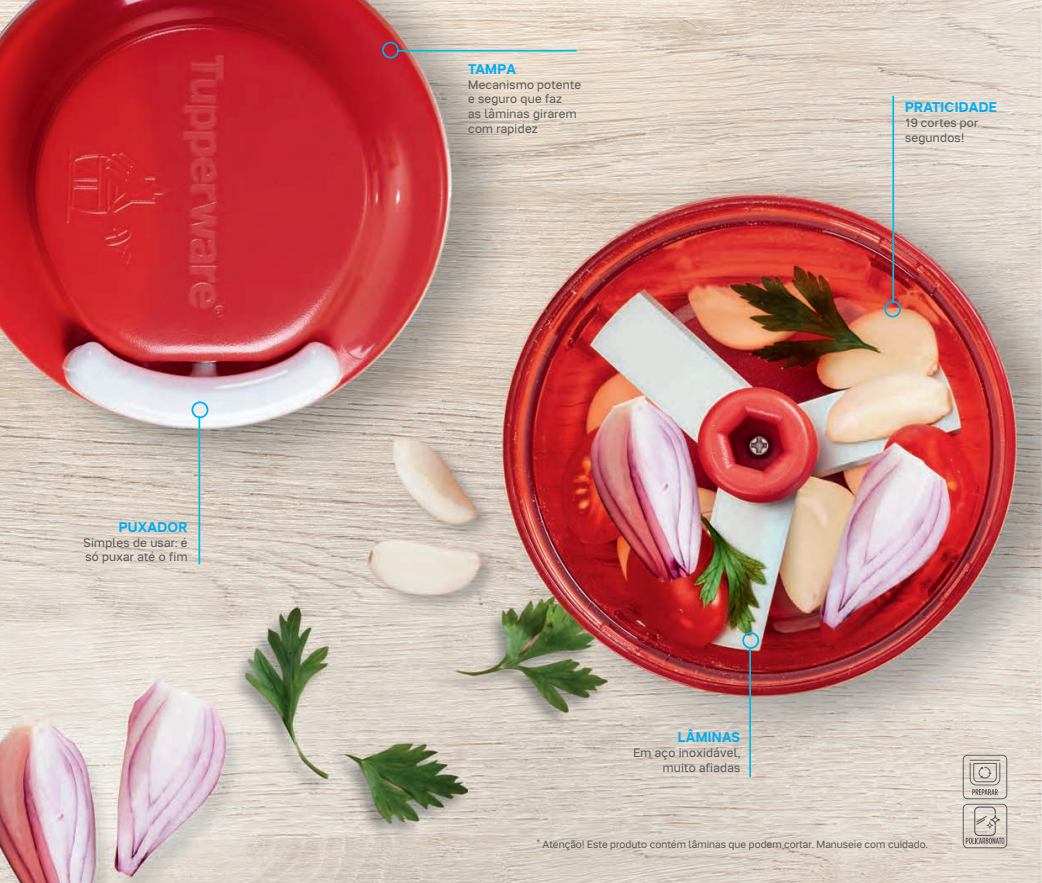
<style>
.page{position:relative;width:1042px;height:883px;background:#fff}
.page>*{position:absolute;margin:0;border:0;box-sizing:border-box;transform-origin:0 0}
.t1{font:700 14px "Tupper PRO";letter-spacing:.02em;color:#00aeef}
.t2{font:12.25px/14.7px "Tupper PRO";letter-spacing:.02em;color:#57585a}
.t3{font:10.5px "Tupper PRO";color:#57585a}
</style>
<div class="page">
<img style="left:0;top:0;width:1042px;height:883px">
<svg style="left:963px;top:755px;width:44px;height:93px;background:#c7c0b9"></svg>
<div style="left:191px;top:401px;width:17px;height:17px;border:2px solid #00aeef;border-radius:50%"></div>
<hr style="left:198px;top:416px;width:2px;height:148px;background:#02bce3">
<div style="left:382px;top:42px;width:17px;height:17px;border:2px solid #00aeef;border-radius:50%"></div>
<hr style="left:397px;top:50px;width:179px;height:2px;background:#02bce3">
<div style="left:742px;top:632px;width:17px;height:17px;border:2px solid #00aeef;border-radius:50%"></div>
<hr style="left:749px;top:647px;width:2px;height:130px;background:#02bce3">
<div style="left:884px;top:301px;width:17px;height:16px;border:2px solid #00aeef;border-radius:50%"></div>
<hr style="left:892px;top:96px;width:2px;height:207px;background:#02bce3">
<p class="t1" style="left:119px;top:519px;width:70px">PUXADOR</p>
<p class="t2" style="left:83px;top:535px;width:106px">Simples de usar: é só puxar até o fim</p>
<p class="t1" style="left:468px;top:61px;width:49px">TAMPA</p>
<p class="t2" style="left:468px;top:77px;width:115px">Mecanismo potente e seguro que faz<br>as lâminas girarem com rapidez</p>
<p class="t1" style="left:905px;top:99px;width:93px">PRATICIDADE</p>
<p class="t2" style="left:905px;top:115px;width:75px">19 cortes por segundos!</p>
<p class="t1" style="left:678px;top:729px;width:64px">LÂMINAS</p>
<p class="t2" style="left:633px;top:745px;width:108px;text-align:right">Em aço inoxidável, muito afiadas</p>
<p class="t3" style="left:537px;top:839px;width:393px">* Atenção! Este produto contém lâminas que podem cortar. Manuseie com cuidado.</p>
</div>
